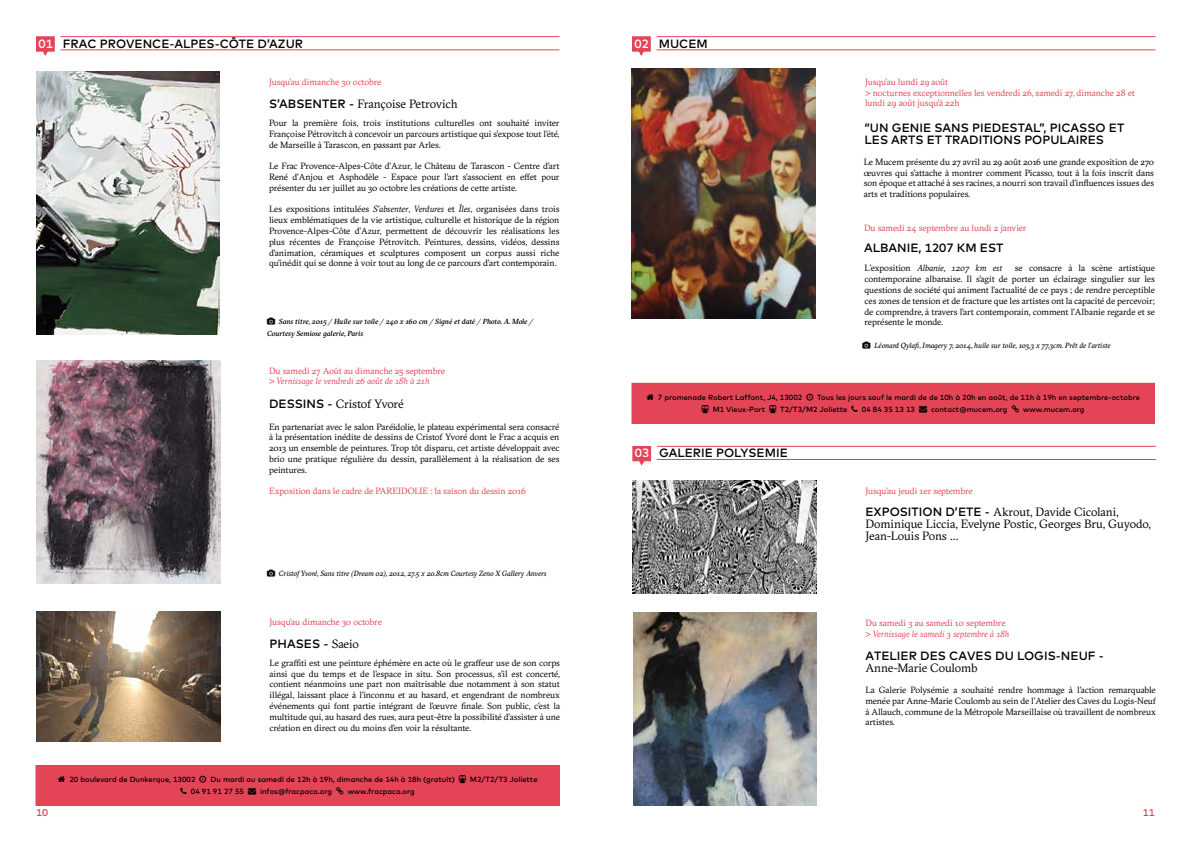
<style>
.page{position:relative;width:1191px;height:842px;background:#fff}
.page>*{position:absolute;margin:0;border:0;box-sizing:border-box;transform-origin:0 0}
.t1{font:500 12px/12px "Mark";color:#000}
.t2{font:12px/12px "GT Sectra";letter-spacing:-.01em;color:#000}
.t3{font:500 10px "Mark";color:#e44556}
.t4{font:9px/10.8px "GT Sectra";letter-spacing:-.005em;color:#000;text-align:justify}
.t5{font:9px/10.8px "GT Sectra";letter-spacing:-.005em;color:#e44556}
.t6{font:italic 9px "GT Sectra";letter-spacing:-.005em;color:#e44556}
.t7{font:italic 9px "GT Sectra";color:#000}
.t8{font:500 7.5px "Mark";color:#000}
.t9{font:italic 7.5px "GT Sectra";letter-spacing:-.005em;color:#000}
.t10{font:italic 500 7.5px/12px "GT Sectra";letter-spacing:-.005em;color:#000}
.s1{color:#fff}
.s2{font-family:"Mark";font-weight:500}
.s3{font-style:italic}
.s4{font-family:"GT Sectra";font-weight:400}
.s5{font-style:normal}
</style>
<div class="page">
<img style="left:36px;top:71px;width:183px;height:263px">
<div style="left:36px;top:765px;width:523px;height:40px;background:#e44556"></div>
<div style="left:36px;top:765px;width:524px;height:41px;border:1px solid #e44556"></div>
<hr style="left:61px;top:36px;width:498px;height:1px;background:#e44556">
<svg style="left:36px;top:36px;width:19px;height:20px"></svg>
<hr style="left:61px;top:50px;width:498px;height:1px;background:#e44556">
<img style="left:36px;top:611px;width:184px;height:130px">
<img style="left:36px;top:360px;width:184px;height:223px">
<hr style="left:656px;top:36px;width:499px;height:1px;background:#e44556">
<svg style="left:632px;top:36px;width:19px;height:20px"></svg>
<hr style="left:656px;top:50px;width:499px;height:1px;background:#e44556">
<div style="left:632px;top:383px;width:522px;height:40px;background:#e44556"></div>
<div style="left:631px;top:383px;width:524px;height:41px;border:1px solid #e44556"></div>
<img style="left:632px;top:481px;width:184px;height:113px">
<hr style="left:657px;top:446px;width:498px;height:1px;background:#e44556">
<svg style="left:632px;top:446px;width:19px;height:20px"></svg>
<hr style="left:657px;top:459px;width:498px;height:1px;background:#e44556">
<img style="left:631px;top:69px;width:184px;height:249px">
<img style="left:633px;top:613px;width:183px;height:193px">
<h1 class="t1" style="left:39px;top:38px;width:266px"><span class="s1">01</span> FRAC PROVENCE-ALPES-CÔTE D’AZUR</h1>
<p class="t5" style="left:269px;top:76px;width:114px">Jusqu’au dimanche 30 octobre</p>
<h1 class="t2" style="left:269px;top:98px;width:190px"><span class="s2">S’ABSENTER -</span> Françoise Petrovich</h1>
<p class="t4" style="left:269px;top:117px;width:292px">Pour la première fois, trois institutions culturelles ont souhaité inviter Françoise Pétrovitch à concevoir un parcours artistique qui s’expose tout l’été, de Marseille à Tarascon, en passant par Arles.</p>
<p class="t4" style="left:269px;top:161px;width:292px">Le Frac Provence-Alpes-Côte d’Azur, le Château de Tarascon - Centre d’art René d’Anjou et Asphodèle - Espace pour l’art s’associent en effet pour présenter du 1er juillet au 30 octobre les créations de cette artiste.</p>
<p class="t4" style="left:269px;top:204px;width:292px">Les expositions intitulées <span class="s3">S’absenter</span>, <span class="s3">Verdures</span> et <span class="s3">Îles</span>, organisées dans trois lieux emblématiques de la vie artistique, culturelle et historique de la région Provence-Alpes-Côte d’Azur, permettent de découvrir les réalisations les plus récentes de Françoise Pétrovitch. Peintures, dessins, vidéos, dessins d’animation, céramiques et sculptures composent un corpus aussi riche qu’inédit qui se donne à voir tout au long de ce parcours d’art contemporain.</p>
<p class="t10" style="left:267px;top:315px;width:267px;text-indent:12px">Sans titre, 2015 / Huile sur toile / 240 x 160 cm / Signé et daté / Photo. A. Mole /<br>Courtesy Semiose galerie, Paris</p>
<p class="t5" style="left:269px;top:365px;width:177px">Du samedi 27 Août au dimanche 25 septembre</p>
<p class="t6" style="left:269px;top:376px;width:162px">&gt; Vernissage le vendredi 26 août de 18h à 21h</p>
<h1 class="t2" style="left:269px;top:398px;width:136px"><span class="s2">DESSINS -</span> Cristof Yvoré</h1>
<p class="t4" style="left:269px;top:421px;width:292px">En partenariat avec le salon Paréidolie, le plateau expérimental sera consacré à la présentation inédite de dessins de Cristof Yvoré dont le Frac a acquis en 2013 un ensemble de peintures. Trop tôt disparu, cet artiste développait avec brio une pratique régulière du dessin, parallèlement à la réalisation de ses peintures.</p>
<p class="t5" style="left:269px;top:486px;width:258px">Exposition dans le cadre de PAREIDOLIE : la saison du dessin 2016</p>
<p class="t9" style="left:279px;top:569px;width:269px">Cristof Yvoré, Sans titre (Dream 02), 2012, 27.5 x 20.8cm Courtesy Zeno X Gallery Anvers</p>
<p class="t5" style="left:269px;top:616px;width:114px">Jusqu’au dimanche 30 octobre</p>
<h1 class="t1" style="left:269px;top:638px;width:91px">PHASES - <span class="s4">Saeio</span></h1>
<p class="t4" style="left:269px;top:657px;width:292px">Le graffiti est une peinture éphémère en acte où le graffeur use de son corps ainsi que du temps et de l’espace in situ. Son processus, s’il est concerté, contient néanmoins une part non maîtrisable due notamment à son statut illégal, laissant place à l’inconnu et au hasard, et engendrant de nombreux événements qui font partie intégrant de l’œuvre finale. Son public, c’est la multitude qui, au hasard des rues, aura peut-être la possibilité d’assister à une création en direct ou du moins d’en voir la résultante.</p>
<p class="t8" style="left:69px;top:775px;width:128px">20 boulevard de Dunkerque, 13002</p>
<p class="t8" style="left:210px;top:775px;width:246px">Du mardi au samedi de 12h à 19h, dimanche de 14h à 18h (gratuit)</p>
<p class="t8" style="left:470px;top:775px;width:69px">M2/T2/T3 Joliette</p>
<p class="t8" style="left:191px;top:787px;width:143px">04 91 91 27 55 → infos@fracpaca.org</p>
<p class="t8" style="left:348px;top:787px;width:69px">www.fracpaca.org</p>
<h1 class="t1" style="left:634px;top:38px;width:75px"><span class="s1">02</span> MUCEM</h1>
<p class="t5" style="left:865px;top:76px;width:271px">Jusqu’au lundi 29 août<br>&gt; nocturnes exceptionnelles les vendredi 26, samedi 27, dimanche 28 et lundi 29 août jusqu’à 22h</p>
<h1 class="t1" style="left:864px;top:122px;width:261px">“UN GENIE SANS PIEDESTAL”, PICASSO ET<br>LES ARTS ET TRADITIONS POPULAIRES</h1>
<p class="t4" style="left:863px;top:156px;width:292px">Le Mucem présente du 27 avril au 29 août 2016 une grande exposition de 270 œuvres qui s’attache à montrer comment Picasso, tout à la fois inscrit dans son époque et attaché à ses racines, a nourri son travail d’influences issues des arts et traditions populaires.</p>
<p class="t5" style="left:864px;top:223px;width:164px">Du samedi 24 septembre au lundi 2 janvier</p>
<h1 class="t1" style="left:864px;top:242px;width:141px">ALBANIE, 1207 KM EST</h1>
<p class="t7" style="left:864px;top:263px;width:139px"><span class="s5">L’exposition</span> Albanie, 1207 km est</p>
<p class="t4" style="left:864px;top:263px;width:292px;text-indent:150px">se consacre à la scène artistique contemporaine albanaise. Il s’agit de porter un éclairage singulier sur les questions de société qui animent l’actualité de ce pays ; de rendre perceptible ces zones de tension et de fracture que les artistes ont la capacité de percevoir; de comprendre, à travers l’art contemporain, comment l’Albanie regarde et se représente le monde.</p>
<p class="t9" style="left:874px;top:341px;width:238px">Léonard Qylafi, Imagery 7, 2014, huile sur toile, 103,3 x 77,3cm. Prêt de l’artiste</p>
<p class="t8" style="left:658px;top:393px;width:146px">7 promenade Robert Laffont, J4, 13002</p>
<p class="t8" style="left:817px;top:393px;width:324px">Tous les jours sauf le mardi de de 10h à 20h en août, de 11h à 19h en septembre-octobre</p>
<p class="t8" style="left:712px;top:405px;width:54px">M1 Vieux-Port</p>
<p class="t8" style="left:780px;top:405px;width:69px">T2/T3/M2 Joliette</p>
<p class="t8" style="left:862px;top:405px;width:147px">04 84 35 13 13 → contact@mucem.org</p>
<p class="t8" style="left:1023px;top:405px;width:63px">www.mucem.org</p>
<h1 class="t1" style="left:635px;top:447px;width:154px"><span class="s1">03</span> GALERIE POLYSEMIE</h1>
<p class="t5" style="left:865px;top:486px;width:109px">Jusqu’au jeudi 1er septembre</p>
<h1 class="t2" style="left:865px;top:506px;width:287px"><span class="s2">EXPOSITION D’ETE -</span> Akrout, Davide Cicolani,<br>Dominique Liccia, Evelyne Postic, Georges Bru, Guyodo,<br>Jean-Louis Pons …</h1>
<p class="t5" style="left:865px;top:618px;width:142px">Du samedi 3 au samedi 10 septembre</p>
<p class="t6" style="left:865px;top:628px;width:145px">&gt; Vernissage le samedi 3 septembre à 18h</p>
<h1 class="t1" style="left:865px;top:650px;width:240px">ATELIER DES CAVES DU LOGIS-NEUF -</h1>
<h1 class="t2" style="left:865px;top:662px;width:114px">Anne-Marie Coulomb</h1>
<p class="t4" style="left:865px;top:684px;width:292px">La Galerie Polysémie a souhaité rendre hommage à l’action remarquable menée par Anne-Marie Coulomb au sein de l’Atelier des Caves du Logis-Neuf à Allauch, commune de la Métropole Marseillaise où travaillent de nombreux artistes.</p>
<p class="t3" style="left:36px;top:807px;width:13px">10</p>
<p class="t3" style="left:1143px;top:807px;width:13px">11</p>
</div>
